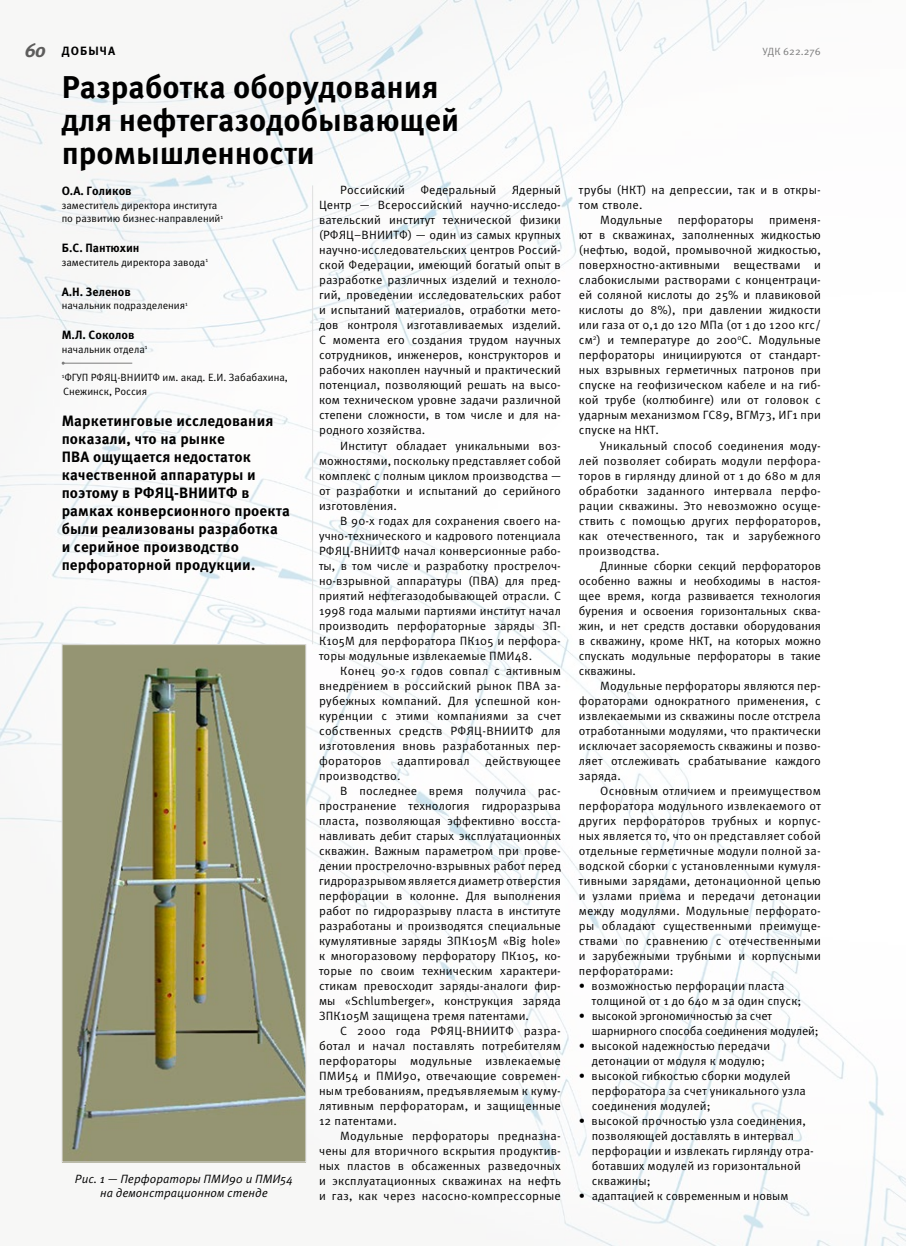
<style>
.page{position:relative;width:906px;height:1246px;background:#fff}
.page>*{position:absolute;margin:0;border:0;box-sizing:border-box;transform-origin:0 0}
.t1{font:700 31.5px/33px "Meta Pro";color:#000}
.t2{font:italic 700 19.5px "Meta Pro";color:#000}
.t3{font:700 15px/18px "Meta Pro";letter-spacing:.01em;color:#000}
.t4{font:12px/15px "Meta Pro";letter-spacing:.01em;color:#000;text-align:justify}
.t5{font:12px/15px "Meta Pro";letter-spacing:-.01em;color:#000}
.t6{font:italic 12px/13.5px "Meta Pro";color:#000;text-align:center}
.t7{font:700 12px "Meta Pro";color:#000}
.t8{font:10.5px/13.5px "Meta Pro";color:#000}
.t9{font:10.5px "Meta Pro";color:#7c7c7c}
</style>
<div class="page">
<img style="left:0;top:0;width:906px;height:1246px">
<hr style="left:63px;top:363px;width:69px;height:1px;background:#7c7c7c">
<img style="left:64px;top:646px;width:240px;height:514px">
<div style="left:62px;top:644px;width:244px;height:518px;border:1px solid #dfdfdf"></div>
<hr style="left:312px;top:185px;width:1px;height:459px;background:#dfdfdf">
<h2 class="t2" style="left:25px;top:38px;width:23px">60</h2>
<p class="t7" style="left:62px;top:43px;width:37px">добыча</p>
<p class="t9" style="left:763px;top:44px;width:59px">УДК 622.276</p>
<h1 class="t1" style="left:62px;top:72px;width:399px">Разработка оборудования для нефтегазодобывающей промышленности</h1>
<p class="t7" style="left:62px;top:183px;width:71px">О.А. Голиков</p>
<p class="t8" style="left:62px;top:199px;width:163px">заместитель директора института по развитию бизнес-направлений<sup>1</sup></p>
<p class="t7" style="left:62px;top:240px;width:79px">Б.С. Пантюхин</p>
<p class="t8" style="left:62px;top:256px;width:148px">заместитель директора завода<sup>1</sup></p>
<p class="t7" style="left:62px;top:284px;width:71px">А.Н. Зеленов</p>
<p class="t8" style="left:62px;top:299px;width:128px">начальник подразделения<sup>1</sup></p>
<p class="t7" style="left:62px;top:327px;width:74px">М.Л. Соколов</p>
<p class="t8" style="left:62px;top:343px;width:87px">начальник отдела<sup>1</sup></p>
<p class="t8" style="left:62px;top:371px;width:228px"><sup>1</sup>ФГУП РФЯЦ-ВНИИТФ им. акад. Е.И. Забабахина,<br>Снежинск, Россия</p>
<p class="t3" style="left:62px;top:412px;width:230px">Маркетинговые исследования показали, что на рынке<br>ПВА ощущается недостаток качественной аппаратуры и поэтому в РФЯЦ-ВНИИТФ в рамках конверсионного проекта были реализованы разработка и серийное производство перфораторной продукции.</p>
<p class="t6" style="left:75px;top:1172px;width:219px">Рис. 1 — Перфораторы ПМИ90 и ПМИ54 на демонстрационном стенде</p>
<p class="t4" style="left:340px;top:183px;width:66px">Российский</p>
<p class="t4" style="left:420px;top:183px;width:77px">Федеральный</p>
<p class="t4" style="left:319px;top:183px;width:243px;text-indent:193px">Ядерный Центр — Всероссийский научно-исследо&shy;вательский институт технической физики (РФЯЦ–ВНИИТФ) — один из самых крупных научно-исследовательских центров Россий&shy;ской Федерации, имеющий богатый опыт в разработке различных изделий и техноло&shy;гий, проведении исследовательских работ и испытаний материалов, отработки мето&shy;дов контроля изготавливаемых изделий.<br>С момента его создания трудом научных сотрудников, инженеров, конструкторов и рабочих накоплен научный и практический потенциал, позволяющий решать на высо&shy;ком техническом уровне задачи различной степени сложности, в том числе и для на&shy;родного хозяйства.</p>
<p class="t4" style="left:319px;top:438px;width:243px;text-indent:21px">Институт обладает уникальными воз&shy;можностями, поскольку представляет собой комплекс с полным циклом производства — от разработки и испытаний до серийного изготовления.</p>
<p class="t4" style="left:319px;top:513px;width:243px;text-indent:21px">В 90-х годах для сохранения своего на&shy;учно-технического и кадрового потенциала РФЯЦ-ВНИИТФ начал конверсионные рабо&shy;ты, в том числе и разработку прострелоч&shy;но-взрывной аппаратуры (ПВА) для пред&shy;приятий нефтегазодобывающей отрасли. С 1998 года малыми партиями институт начал производить перфораторные заряды ЗП-К105М для перфоратора ПК105 и перфора&shy;торы модульные извлекаемые ПМИ48.</p>
<p class="t4" style="left:319px;top:663px;width:243px;text-indent:21px">Конец 90-х годов совпал с активным внедрением в российский рынок ПВА за&shy;рубежных компаний. Для успешной кон&shy;куренции с этими компаниями за счет собственных средств РФЯЦ-ВНИИТФ для изготовления вновь разработанных пер&shy;фораторов</p>
<p class="t4" style="left:397px;top:753px;width:74px">адаптировал</p>
<p class="t4" style="left:485px;top:753px;width:77px">действующее</p>
<p class="t4" style="left:319px;top:768px;width:83px">производство.</p>
<p class="t4" style="left:340px;top:783px;width:222px">В последнее время получила рас-</p>
<p class="t4" style="left:319px;top:798px;width:243px">пространение технология гидроразрыва</p>
<p class="t4" style="left:319px;top:813px;width:243px">пласта, позволяющая эффективно восста-</p>
<p class="t4" style="left:319px;top:828px;width:243px">навливать дебит старых эксплуатационных</p>
<p class="t4" style="left:319px;top:843px;width:243px">скважин. Важным параметром при прове-</p>
<p class="t4" style="left:319px;top:858px;width:243px">дении прострелочно-взрывных работ перед</p>
<p class="t4" style="left:319px;top:873px;width:243px">гидроразрывом является диаметр отверстия</p>
<p class="t4" style="left:319px;top:888px;width:243px">перфорации в колонне. Для выполнения</p>
<p class="t4" style="left:319px;top:903px;width:243px">работ по гидроразрыву пласта в институте</p>
<p class="t4" style="left:319px;top:918px;width:243px">разработаны и производятся специальные</p>
<p class="t4" style="left:319px;top:933px;width:243px">кумулятивные заряды ЗПК105М «Big hole»</p>
<p class="t4" style="left:319px;top:948px;width:243px">к многоразовому перфоратору ПК105, ко-</p>
<p class="t4" style="left:319px;top:963px;width:243px">торые по своим техническим характери-</p>
<p class="t4" style="left:319px;top:978px;width:243px">стикам превосходит заряды-аналоги фир-</p>
<p class="t4" style="left:319px;top:993px;width:243px">мы «Schlumberger», конструкция заряда</p>
<p class="t4" style="left:319px;top:1008px;width:212px">ЗПК105М защищена тремя патентами.</p>
<p class="t4" style="left:340px;top:1023px;width:222px">С 2000 года РФЯЦ-ВНИИТФ разра-</p>
<p class="t4" style="left:319px;top:1038px;width:243px">ботал и начал поставлять потребителям</p>
<p class="t4" style="left:319px;top:1053px;width:243px">перфораторы модульные извлекаемые</p>
<p class="t4" style="left:319px;top:1068px;width:243px">ПМИ54 и ПМИ90, отвечающие современ-</p>
<p class="t4" style="left:319px;top:1083px;width:243px">ным требованиям, предъявляемым к куму-</p>
<p class="t4" style="left:319px;top:1098px;width:243px">лятивным перфораторам, и защищенные</p>
<p class="t4" style="left:319px;top:1113px;width:79px">12 патентами.</p>
<p class="t4" style="left:340px;top:1128px;width:222px">Модульные перфораторы предназна-</p>
<p class="t4" style="left:319px;top:1143px;width:243px">чены для вторичного вскрытия продуктив-</p>
<p class="t4" style="left:319px;top:1158px;width:243px">ных пластов в обсаженных разведочных</p>
<p class="t4" style="left:319px;top:1173px;width:243px">и эксплуатационных скважинах на нефть</p>
<p class="t4" style="left:319px;top:1188px;width:243px">и газ, как через насосно-компрессорные</p>
<p class="t4" style="left:579px;top:183px;width:243px">трубы (НКТ) на депрессии, так и в откры-</p>
<p class="t4" style="left:579px;top:198px;width:65px">том стволе.</p>
<p class="t4" style="left:600px;top:213px;width:64px">Модульные</p>
<p class="t4" style="left:678px;top:213px;width:77px">перфораторы</p>
<p class="t4" style="left:579px;top:213px;width:243px;text-indent:190px">применя&shy;ют в скважинах, заполненных жидкостью (нефтью, водой, промывочной жидкостью, поверхностно-активными веществами и слабокислыми растворами с концентраци&shy;ей соляной кислоты до 25% и плавиковой кислоты до 8%), при давлении жидкости или газа от 0,1 до 120 МПа (от 1 до 1200 кгс/ см<sup>2</sup>) и температуре до 200<sup>0</sup>C. Модульные перфораторы инициируются от стандарт&shy;ных взрывных герметичных патронов при спуске на геофизическом кабеле и на гиб&shy;кой трубе (колтюбинге) или от головок с ударным механизмом ГС89, ВГМ73, ИГ1 при спуске на НКТ.</p>
<p class="t4" style="left:579px;top:438px;width:243px;text-indent:21px">Уникальный способ соединения моду&shy;лей позволяет собирать модули перфора&shy;торов в гирлянду длиной от 1 до 680 м для обработки заданного интервала перфо&shy;рации скважины. Это невозможно осуще&shy;ствить с помощью других перфораторов, как отечественного, так и зарубежного производства.</p>
<p class="t4" style="left:579px;top:558px;width:243px;text-indent:21px">Длинные сборки секций перфораторов особенно важны и необходимы в настоя&shy;щее время, когда развивается технология бурения и освоения горизонтальных сква&shy;жин, и нет средств доставки оборудования в скважину, кроме НКТ, на которых можно спускать модульные перфораторы в такие скважины.</p>
<p class="t4" style="left:579px;top:678px;width:243px;text-indent:21px">Модульные перфораторы являются пер&shy;фораторами однократного применения, с извлекаемыми из скважины после отстрела отработанными модулями, что практически исключает засоряемость скважины и позво&shy;ляет отслеживать срабатывание каждого заряда.</p>
<p class="t4" style="left:579px;top:783px;width:243px;text-indent:21px">Основным отличием и преимуществом перфоратора модульного извлекаемого от других перфораторов трубных и корпус&shy;ных является то, что он представляет собой отдельные герметичные модули полной за&shy;водской сборки с установленными кумуля&shy;тивными зарядами, детонационной цепью и узлами приема и передачи детонации между модулями. Модульные перфорато&shy;ры обладают существенными преимуще&shy;ствами по сравнению с отечественными и зарубежными трубными и корпусными перфораторами:</p>
<p class="t4" style="left:592px;top:978px;width:211px;text-indent:-13px">• возможностью перфорации пласта толщиной от 1 до 640 м за один спуск;</p>
<p class="t5" style="left:592px;top:1008px;width:228px;text-indent:-13px">• высокой эргономичностью за счет шарнирного способа соединения модулей;</p>
<p class="t4" style="left:592px;top:1038px;width:180px;text-indent:-13px">• высокой надежностью передачи детонации от модуля к модулю;</p>
<p class="t4" style="left:592px;top:1068px;width:216px;text-align:left;text-indent:-13px">• высокой гибкостью сборки модулей перфоратора за счет уникального узла соединения модулей;</p>
<p class="t4" style="left:592px;top:1113px;width:224px;text-align:left;text-indent:-13px">• высокой прочностью узла соединения, позволяющей доставлять в интервал перфорации и извлекать гирлянду отра&shy;ботавших модулей из горизонтальной скважины;</p>
<p class="t4" style="left:579px;top:1188px;width:211px">• адаптацией к современным и новым</p>
</div>
